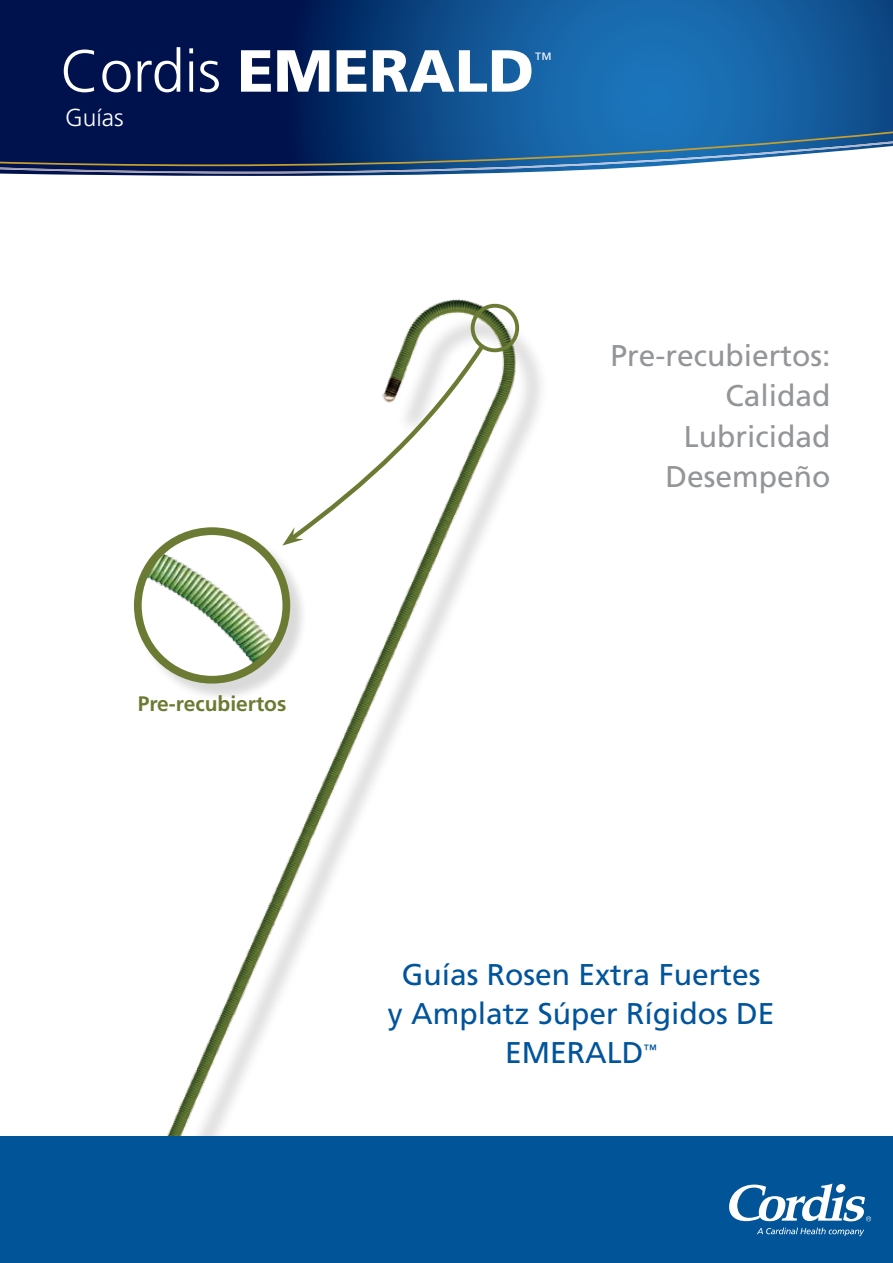
<style>
.page{position:relative;width:893px;height:1263px;background:#fff}
.page>*{position:absolute;margin:0;border:0;box-sizing:border-box;transform-origin:0 0}
.t1{font:900 59.4px "Frutiger";color:#fff}
.t2{font:30px/39px "Frutiger";color:#00549c;text-align:center}
.t3{font:30px/40.5px "Frutiger";color:#939598;text-align:right}
.t4{font:300 24.45px "Frutiger";color:#fff}
.t5{font:700 21px "Frutiger";color:#6c7b34}
.t6{font:300 17.7px "Frutiger";color:#fff}
.t7{font:13.5px "Frutiger";color:#00549c}
.s1{font-weight:300}
</style>
<div class="page">
<img style="left:133px;top:299px;width:408px;height:837px">
<div style="left:136px;top:529px;width:172px;height:173px;background:#000;opacity:.15"></div>
<img style="left:138px;top:531px;width:148px;height:149px;border-radius:74px">
<div style="left:134px;top:527px;width:156px;height:157px;border:8px solid #6c7b34;border-radius:50%"></div>
<div style="left:471px;top:304px;width:48px;height:48px;border:4px solid #6c7b34;border-radius:50%"></div>
<svg style="left:282px;top:341px;width:206px;height:205px"></svg>
<svg style="left:0;top:0;width:893px;height:176px;background:#0f427f"></svg>
<svg style="left:0;top:130px;width:893px;height:43px;background:#365b89"></svg>
<div style="left:0;top:1136px;width:893px;height:127px;background:#005497"></div>
<svg style="left:729px;top:1183px;width:142px;height:38px"></svg>
<svg style="left:757px;top:1227px;width:107px;height:9px"></svg>
<h1 class="t1" style="left:60px;top:35px;width:475px"><span class="s1">Cordis</span> EMERALD</h1>
<p class="t6" style="left:534px;top:49px;width:19px">™</p>
<p class="t4" style="left:65px;top:104px;width:60px">Guías</p>
<p class="t5" style="left:138px;top:691px;width:150px">Pre-recubiertos</p>
<p class="t3" style="left:610px;top:335px;width:222px">Pre-recubiertos:<br>Calidad<br>Lubricidad<br>Desempeño</p>
<p class="t2" style="left:388px;top:955px;width:388px">Guías Rosen Extra Fuertes<br>y Amplatz Súper Rígidos DE<br>EMERALD</p>
<p class="t7" style="left:644px;top:1041px;width:15px">™</p>
</div>
